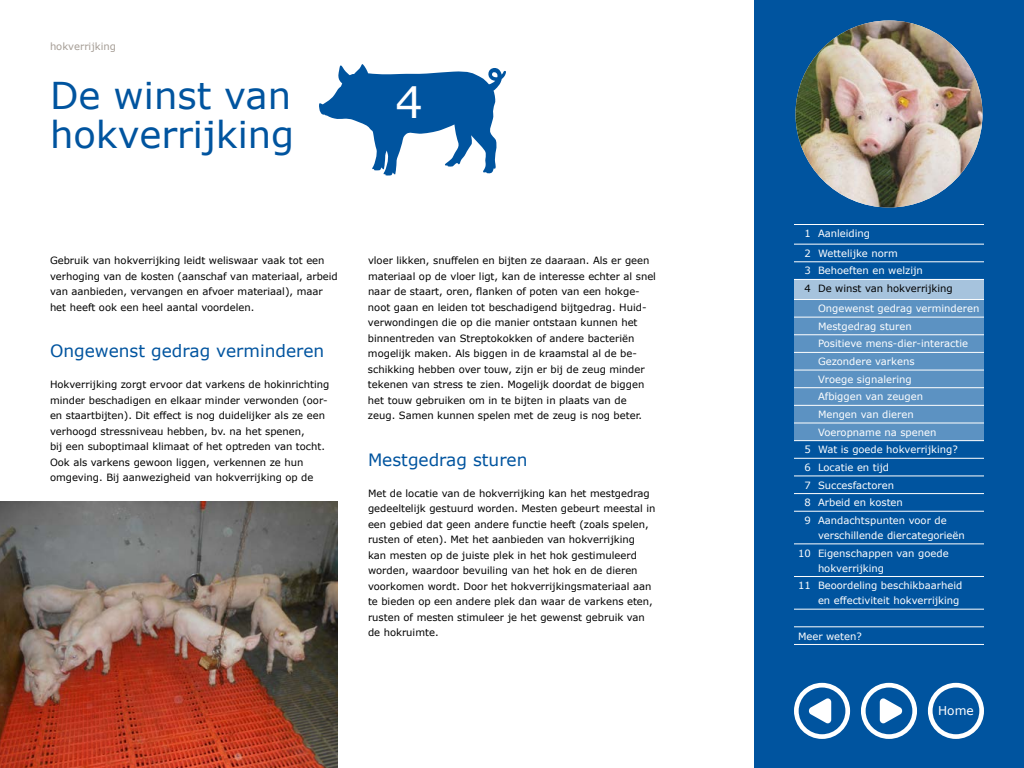
<style>
.page{position:relative;width:1024px;height:768px;background:#fff}
.page>*{position:absolute;margin:0;border:0;box-sizing:border-box;transform-origin:0 0}
.t1{font:43.3px "Verdana";color:#fff}
.t2{font:37px/39px "Verdana";color:#00549f}
.t3{font:17px "Verdana";color:#00549f}
.t4{font:12.2px "Verdana";color:#fff}
.t5{font:10px/15.5px "Verdana";color:#000}
.t6{font:10px/17.6px "Verdana";color:#fff}
.t7{font:10px "Verdana";color:#a59d95}
</style>
<div class="page">
<div style="left:754px;top:0;width:270px;height:768px;background:#00549f"></div>
<div style="left:794px;top:279px;width:190px;height:20px;background:#a6c3dd"></div>
<div style="left:794px;top:300px;width:190px;height:140px;background:#5c92c2"></div>
<hr style="left:794px;top:244px;width:190px;height:1px;background:#fff">
<hr style="left:794px;top:261px;width:190px;height:1px;background:#fff">
<hr style="left:794px;top:279px;width:190px;height:1px;background:#fff">
<hr style="left:794px;top:440px;width:190px;height:1px;background:#fff">
<hr style="left:794px;top:458px;width:190px;height:1px;background:#fff">
<hr style="left:794px;top:475px;width:190px;height:1px;background:#fff">
<hr style="left:794px;top:493px;width:190px;height:1px;background:#fff">
<hr style="left:794px;top:511px;width:190px;height:1px;background:#fff">
<hr style="left:794px;top:543px;width:190px;height:1px;background:#fff">
<hr style="left:794px;top:576px;width:190px;height:1px;background:#fff">
<hr style="left:794px;top:609px;width:190px;height:1px;background:#fff">
<hr style="left:794px;top:626px;width:190px;height:1px;background:#fff">
<hr style="left:794px;top:644px;width:190px;height:1px;background:#fff">
<hr style="left:794px;top:224px;width:190px;height:1px;background:#fff">
<hr style="left:794px;top:299px;width:190px;height:1px;background:#fff">
<hr style="left:794px;top:317px;width:190px;height:1px;background:#fff">
<hr style="left:794px;top:334px;width:190px;height:1px;background:#fff">
<hr style="left:794px;top:352px;width:190px;height:1px;background:#fff">
<hr style="left:794px;top:370px;width:190px;height:1px;background:#fff">
<hr style="left:794px;top:387px;width:190px;height:1px;background:#fff">
<hr style="left:794px;top:405px;width:190px;height:1px;background:#fff">
<hr style="left:794px;top:422px;width:190px;height:1px;background:#fff">
<img style="left:796px;top:20px;width:186px;height:188px;border-radius:94px">
<div style="left:928px;top:683px;width:56px;height:56px;border:5px solid #fff;border-radius:50%"></div>
<svg style="left:880px;top:698px;width:23px;height:26px"></svg>
<div style="left:861px;top:683px;width:56px;height:56px;border:5px solid #fff;border-radius:50%"></div>
<svg style="left:808px;top:698px;width:23px;height:26px"></svg>
<div style="left:794px;top:683px;width:56px;height:56px;border:5px solid #fff;border-radius:50%"></div>
<img style="left:0;top:502px;width:338px;height:266px">
<svg style="left:319px;top:64px;width:187px;height:112px"></svg>
<p class="t7" style="left:50px;top:39px;width:68px">hokverrijking</p>
<h2 class="t2" style="left:50px;top:76px;width:246px">De winst van hokverrijking</h2>
<h1 class="t1" style="left:396px;top:72px;width:29px">4</h1>
<p class="t5" style="left:50px;top:253px;width:289px">Gebruik van hokverrijking leidt weliswaar vaak tot een verhoging van de kosten (aanschaf van materiaal, arbeid van aanbieden, vervangen en afvoer materiaal), maar het heeft ook een heel aantal voordelen.</p>
<h3 class="t3" style="left:50px;top:339px;width:276px">Ongewenst gedrag verminderen</h3>
<p class="t5" style="left:50px;top:377px;width:281px">Hokverrijking zorgt ervoor dat varkens de hokinrichting minder beschadigen en elkaar minder verwonden (oor&shy;en staartbijten). Dit effect is nog duidelijker als ze een verhoogd stressniveau hebben, bv. na het spenen,<br>bij een suboptimaal klimaat of het optreden van tocht.<br>Ook als varkens gewoon liggen, verkennen ze hun omgeving. Bij aanwezigheid van hokverrijking op de</p>
<p class="t5" style="left:368px;top:253px;width:290px">vloer likken, snuffelen en bijten ze daaraan. Als er geen materiaal op de vloer ligt, kan de interesse echter al snel naar de staart, oren, flanken of poten van een hokge&shy;noot gaan en leiden tot beschadigend bijtgedrag. Huid&shy;verwondingen die op die manier ontstaan kunnen het binnentreden van Streptokokken of andere bacteriën mogelijk maken. Als biggen in de kraamstal al de be&shy;schikking hebben over touw, zijn er bij de zeug minder tekenen van stress te zien. Mogelijk doordat de biggen het touw gebruiken om in te bijten in plaats van de zeug. Samen kunnen spelen met de zeug is nog beter.</p>
<h3 class="t3" style="left:368px;top:448px;width:161px">Mestgedrag sturen</h3>
<p class="t5" style="left:368px;top:485px;width:289px">Met de locatie van de hokverrijking kan het mestgedrag gedeeltelijk gestuurd worden. Mesten gebeurt meestal in een gebied dat geen andere functie heeft (zoals spelen, rusten of eten). Met het aanbieden van hokverrijking kan mesten op de juiste plek in het hok gestimuleerd worden, waardoor bevuiling van het hok en de dieren voorkomen wordt. Door het hokverrijkingsmateriaal aan te bieden op een andere plek dan waar de varkens eten, rusten of mesten stimuleer je het gewenst gebruik van de hokruimte.</p>
<p class="t6" style="left:804px;top:224px;width:95px;line-height:19.6px">1 Aanleiding<br>2 Wettelijke norm</p>
<p class="t6" style="left:804px;top:262px;width:120px">3 Behoeften en welzijn</p>
<p class="t5" style="left:804px;top:281px;width:150px">4 De winst van hokverrijking</p>
<p class="t6" style="left:818px;top:300px;width:163px">Ongewenst gedrag verminderen</p>
<p class="t6" style="left:818px;top:317px;width:95px">Mestgedrag sturen</p>
<p class="t6" style="left:818px;top:335px;width:152px">Positieve mens-dier-interactie</p>
<p class="t6" style="left:818px;top:353px;width:98px">Gezondere varkens</p>
<p class="t6" style="left:818px;top:370px;width:95px">Vroege signalering</p>
<p class="t6" style="left:818px;top:388px;width:107px">Afbiggen van zeugen</p>
<p class="t6" style="left:818px;top:405px;width:97px">Mengen van dieren</p>
<p class="t6" style="left:818px;top:423px;width:120px">Voeropname na spenen</p>
<p class="t6" style="left:804px;top:441px;width:155px">5 Wat is goede hokverrijking?</p>
<p class="t6" style="left:804px;top:458px;width:86px">6 Locatie en tijd</p>
<p class="t6" style="left:804px;top:476px;width:91px">7 Succesfactoren</p>
<p class="t6" style="left:804px;top:494px;width:100px">8 Arbeid en kosten</p>
<p class="t6" style="left:804px;top:511px;width:144px">9 Aandachtspunten voor de</p>
<p class="t6" style="left:798px;top:526px;width:168px;text-indent:20px">verschillende diercategorieën<br>10 Eigenschappen van goede</p>
<p class="t6" style="left:798px;top:559px;width:166px;text-indent:20px">hokverrijking<br>11 Beoordeling beschikbaarheid</p>
<p class="t6" style="left:818px;top:592px;width:143px">en effectiviteit hokverrijking</p>
<p class="t6" style="left:798px;top:627px;width:65px">Meer weten?</p>
<p class="t4" style="left:938px;top:702px;width:37px">Home</p>
</div>
